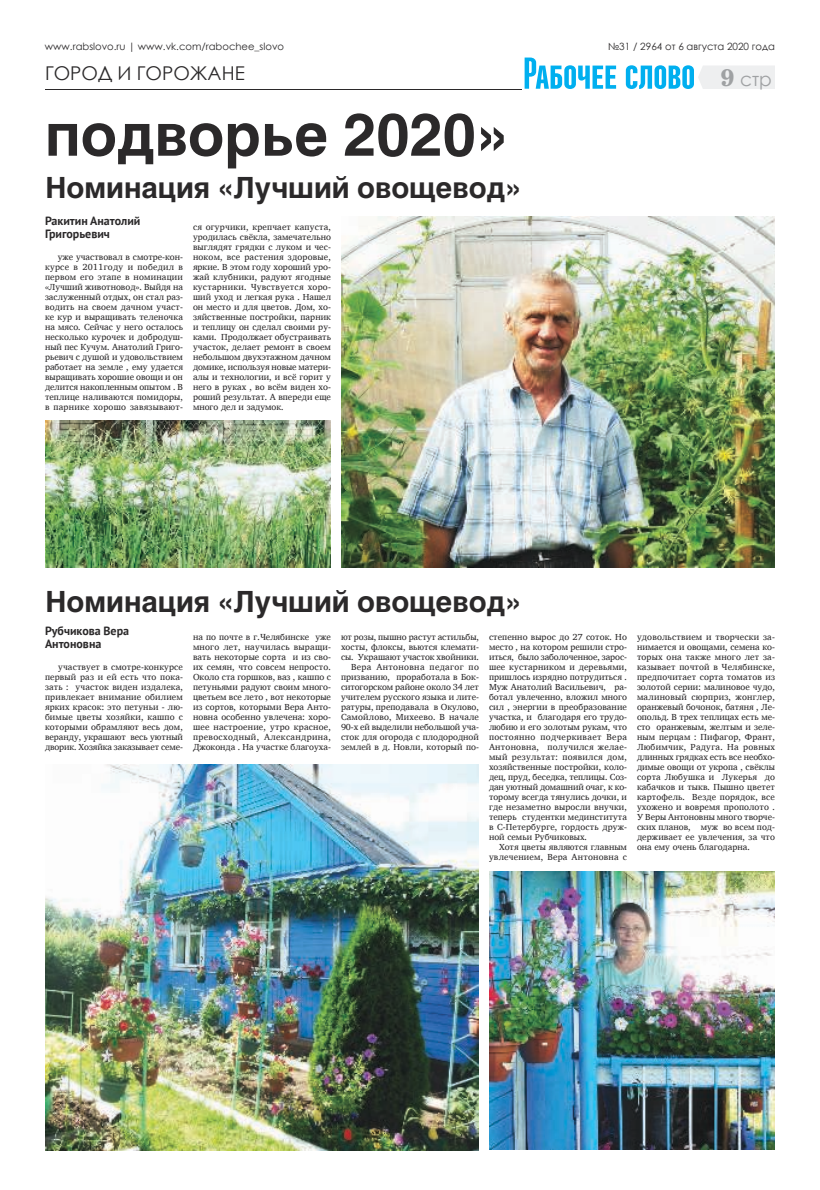
<style>
.page{position:relative;width:820px;height:1190px;background:#fff}
.page>*{position:absolute;margin:0;border:0;box-sizing:border-box;transform-origin:0 0}
.t1{font:700 59px "Helios";color:#2b292a}
.t2{font:700 29px "Helios";color:#2b292a}
.t3{font:19px "Century Gothic";color:#2b292a}
.t4{font:19px "Century Gothic";color:#9fa1a3}
.t5{font:700 12px/13px "PT Sans";color:#2b292a}
.t6{font:10px "Century Gothic";color:#2b292a}
.t7{font:9px/10px "Charis SIL";color:#2b292a;text-align:justify}
.s1{font-family:"New Century Schlbk";font-weight:700;font-size:24px}
</style>
<div class="page">
<hr style="left:45px;top:89px;width:477px;height:1px;background:#2b292a">
<svg style="left:525px;top:58px;width:250px;height:31px"></svg>
<img style="left:341px;top:216px;width:434px;height:352px">
<img style="left:489px;top:871px;width:286px;height:279px">
<img style="left:45px;top:420px;width:286px;height:148px">
<img style="left:45px;top:764px;width:434px;height:386px">
<p class="t6" style="left:45px;top:39px;width:241px">www.rabslovo.ru | www.vk.com/rabochee_slovo</p>
<p class="t6" style="left:608px;top:39px;width:168px">№31 / 2964 от 6 августа 2020 года</p>
<h3 class="t4" style="left:721px;top:66px;width:53px"><span class="s1">9</span> стр</h3>
<h3 class="t3" style="left:45px;top:59px;width:201px">ГОРОД И ГОРОЖАНЕ</h3>
<h1 class="t1" style="left:45px;top:101px;width:465px">подворье 2020»</h1>
<h2 class="t2" style="left:46px;top:171px;width:477px">Номинация «Лучший овощевод»</h2>
<h3 class="t5" style="left:45px;top:214px;width:97px">Ракитин Анатолий<br>Григорьевич</h3>
<p class="t7" style="left:45px;top:252px;width:140px;text-indent:13px">уже участвовал в смотре-кон&shy;курсе в 2011году и победил в первом его этапе в номинации «Лучший животновод». Выйдя на заслуженный отдых, он стал раз&shy;водить на своем дачном участ&shy;ке кур и выращивать теленочка на мясо. Сейчас у него осталось несколько курочек и добродуш&shy;ный пес Кучум. Анатолий Григо&shy;рьевич с душой и удовольствием работает на земле , ему удается выращивать хорошие овощи и он делится накопленным опытом . В теплице наливаются помидоры, в парнике хорошо завязывают-</p>
<p class="t7" style="left:193px;top:222px;width:140px">ся огурчики, крепчает капуста, уродилась свёкла, замечательно выглядят грядки с луком и чес&shy;ноком, все растения здоровые, яркие. В этом году хороший уро&shy;жай клубники, радуют ягодные кустарники. Чувствуется хоро&shy;ший уход и легкая рука . Нашел он место и для цветов. Дом, хо&shy;зяйственные постройки, парник и теплицу он сделал своими ру&shy;ками. Продолжает обустраивать участок, делает ремонт в своем небольшом двухэтажном дачном домике, используя новые матери&shy;алы и технологии, и всё горит у него в руках , во всём виден хо&shy;роший результат. А впереди еще много дел и задумок.</p>
<h2 class="t2" style="left:46px;top:585px;width:477px">Номинация «Лучший овощевод»</h2>
<h3 class="t5" style="left:45px;top:624px;width:86px">Рубчикова Вера<br>Антоновна</h3>
<p class="t7" style="left:45px;top:662px;width:140px;text-indent:13px">участвует в смотре-конкурсе первый раз и ей есть что пока&shy;зать : участок виден издалека, привлекает внимание обилием ярких красок: это петуньи - лю&shy;бимые цветы хозяйки, кашпо с которыми обрамляют весь дом, веранду, украшают весь уютный дворик. Хозяйка заказывает семе-</p>
<p class="t7" style="left:193px;top:632px;width:140px">на по почте в г.Челябинске уже много лет, научилась выращи&shy;вать некоторые сорта и из сво&shy;их семян, что совсем непросто.<br>Около ста горшков, ваз , кашпо с петуньями радуют своим много&shy;цветьем все лето , вот некоторые из сортов, которыми Вера Анто&shy;новна особенно увлечена: хоро&shy;шее настроение, утро красное, превосходный, Александрина, Джоконда . На участке благоуха-</p>
<p class="t7" style="left:341px;top:632px;width:140px;text-align:right">ют розы, пышно растут астильбы, хосты, флоксы, вьются клемати&shy;сы. Украшают участок хвойники.<br>Вера Антоновна педагог по призванию, проработала в Бок&shy;ситогорском районе около 34 лет учителем русского языка и лите&shy;ратуры, преподавала в Окулово,<br>Самойлово, Михеево. В начале<br>90-х ей выделили небольшой уча&shy;сток для огорода с плодородной землей в д. Новли, который по-</p>
<p class="t7" style="left:489px;top:632px;width:140px">степенно вырос до 27 соток. Но место , на котором решили стро&shy;иться, было заболоченное, зарос&shy;шее кустарником и деревьями, пришлось изрядно потрудиться .<br>Муж Анатолий Васильевич, ра&shy;ботал увлеченно, вложил много сил , энергии в преобразование участка, и благодаря его трудо&shy;любию и его золотым рукам, что постоянно подчеркивает Вера Антоновна, получился желае&shy;мый результат: появился дом, хозяйственные постройки, коло&shy;дец, пруд, беседка, теплицы. Соз&shy;дан уютный домашний очаг, к ко&shy;торому всегда тянулись дочки, и где незаметно выросли внучки, теперь студентки мединститута в С-Петербурге, гордость друж&shy;ной семьи Рубчиковых.</p>
<p class="t7" style="left:489px;top:842px;width:140px;text-align:right">Хотя цветы являются главным увлечением, Вера Антоновна с</p>
<p class="t7" style="left:637px;top:632px;width:140px">удовольствием и творчески за&shy;нимается и овощами, семена ко&shy;торых она также много лет за&shy;казывает почтой в Челябинске, предпочитает сорта томатов из золотой серии: малиновое чудо, малиновый сюрприз, жонглер, оранжевый бочонок, батяня , Ле&shy;опольд. В трех теплицах есть ме&shy;сто оранжевым, желтым и зеле&shy;ным перцам : Пифагор, Франт, Любимчик, Радуга. На ровных длинных грядках есть все необхо&shy;димые овощи от укропа , свёклы сорта Любушка и Лукерья до кабачков и тыкв. Пышно цветет картофель. Везде порядок, все ухожено и вовремя прополото .<br>У Веры Антоновны много творче&shy;ских планов, муж во всем под&shy;держивает ее увлечения, за что она ему очень благодарна.</p>
</div>
